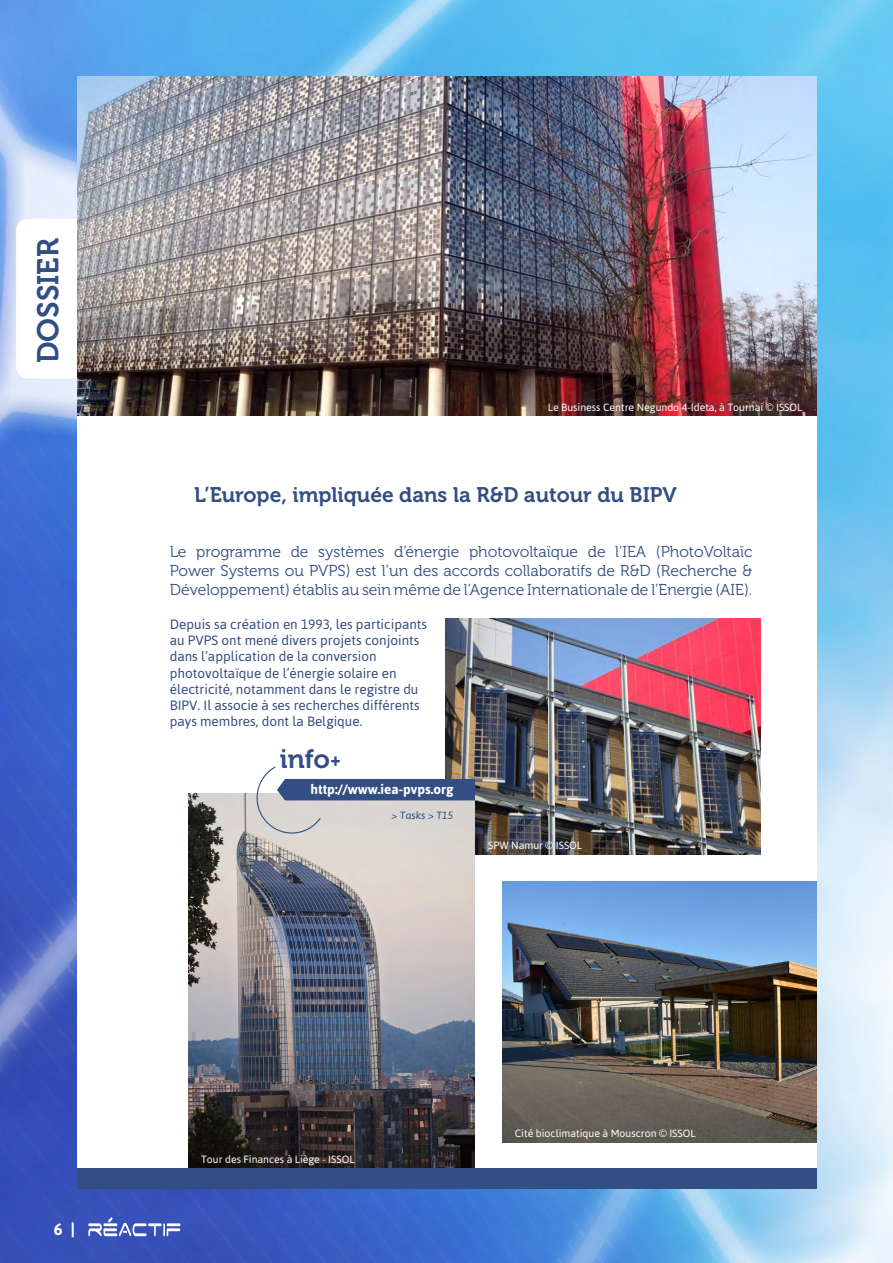
<style>
.page{position:relative;width:893px;height:1263px;background:#fff}
.page>*{position:absolute;margin:0;border:0;box-sizing:border-box;transform-origin:0 0}
.t1{font:30px "Museo 700";color:#324e83}
.t2{font:26.55px "Museo 700";color:#324e83}
.t3{font:21px "Museo 700";color:#324e83}
.t4{font:700 16.5px "Asap";color:#fff}
.t5{font:15.75px/18.9px "Museo 300";color:#324e83;text-align:justify}
.t6{font:13.5px/16.2px "Asap";color:#324e83}
.t7{font:700 13.5px "Asap";color:#fff}
.t8{font:10.5px "Asap";color:#fff}
.t9{font:italic 10.5px "Asap";color:#324e83}
.s1{font-family:"Aller";font-weight:700;font-size:19.35px}
</style>
<div class="page">
<img style="left:0;top:0;width:893px;height:1263px">
<div style="left:77px;top:79px;width:739px;height:1109px;background:#fff"></div>
<svg style="left:16px;top:219px;width:61px;height:159px"></svg>
<img style="left:77px;top:77px;width:739px;height:339px">
<img style="left:446px;top:619px;width:315px;height:235px">
<img style="left:188px;top:794px;width:287px;height:374px">
<svg style="left:257px;top:766px;width:218px;height:68px"></svg>
<svg style="left:88px;top:1217px;width:92px;height:19px"></svg>
<div style="left:77px;top:1168px;width:739px;height:20px;background:#324e83"></div>
<img style="left:502px;top:881px;width:315px;height:261px">
<h1 class="t1" style="left:32px;top:363px;width:126px;rotate:-90deg">DOSSIER</h1>
<p class="t8" style="left:548px;top:401px;width:256px">Le Business Centre Negundo 4-Ideta, à Tournai © ISSOL</p>
<h3 class="t3" style="left:194px;top:483px;width:484px">L’Europe, impliquée dans la R&amp;D autour du BIPV</h3>
<p class="t5" style="left:170px;top:542px;width:584px">Le programme de systèmes d’énergie photovoltaïque de l’IEA (PhotoVoltaïc Power Systems ou PVPS) est l’un des accords collaboratifs de R&amp;D (Recherche &amp; Développement) établis au sein même de l’Agence Internationale de l’Energie (AIE).</p>
<p class="t6" style="left:170px;top:616px;width:259px">Depuis sa création en 1993, les participants au PVPS ont mené divers projets conjoints dans l’application de la conversion photovoltaïque de l’énergie solaire en électricité, notamment dans le registre du BIPV. Il associe à ses recherches différents pays membres, dont la Belgique.</p>
<h2 class="t2" style="left:280px;top:744px;width:63px">info<span class="s1">+</span></h2>
<p class="t7" style="left:310px;top:781px;width:144px">http://www.iea-pvps.org</p>
<p class="t9" style="left:392px;top:809px;width:63px">&gt; Tasks &gt; T15</p>
<p class="t8" style="left:488px;top:839px;width:95px">SPW Namur © ISSOL</p>
<p class="t4" style="left:54px;top:1219px;width:22px">6 |</p>
<p class="t8" style="left:201px;top:1153px;width:155px">Tour des Finances à Liège - ISSOL</p>
<p class="t8" style="left:515px;top:1127px;width:182px">Cité bioclimatique à Mouscron © ISSOL</p>
</div>
